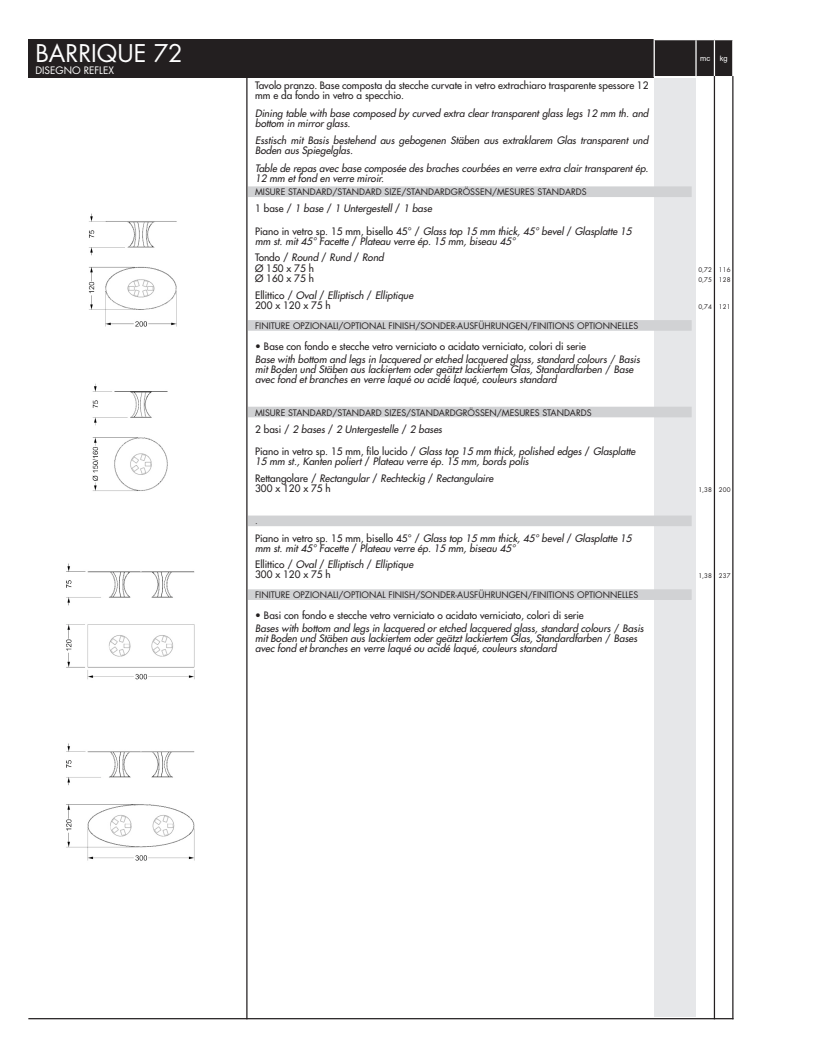
<style>
.page{position:relative;width:815px;height:1053px;background:#fff}
.page>*{position:absolute;margin:0;border:0;box-sizing:border-box;transform-origin:0 0}
.t1{font:23.75px "Futura Std";color:#fff}
.t2{font:italic 500 10px/10px "Futura Std";color:#231f20}
.t3{font:500 10px/10.5px "Futura Std";color:#231f20}
.t4{font:10px "Futura Std";color:#fff}
.t5{font:8.75px "Futura Std";color:#231f20}
.t6{font:7.5px "Arial";color:#fff}
.t7{font:6.25px/10.5px "Futura Std";color:#231f20}
.s1{font-style:normal}
.s2{font-style:italic}
.s3{font-weight:400;font-style:normal}
</style>
<div class="page">
<div style="left:28px;top:39px;width:626px;height:38px;background:#231f20"></div>
<svg style="left:654px;top:39px;width:79px;height:38px;background:#3a3737"></svg>
<div style="left:654px;top:78px;width:42px;height:938px;background:#e6e7e9"></div>
<hr style="left:28px;top:1017px;width:705px;height:2px;background:#231f20">
<hr style="left:246px;top:76px;width:2px;height:943px;background:#231f20">
<hr style="left:714px;top:76px;width:1px;height:943px;background:#231f20">
<hr style="left:732px;top:76px;width:1px;height:943px;background:#231f20">
<img style="left:66px;top:213px;width:129px;height:648px">
<div style="left:248px;top:186px;width:444px;height:11px;background:#d1d2d4"></div>
<div style="left:248px;top:320px;width:444px;height:11px;background:#d1d2d4"></div>
<div style="left:248px;top:406px;width:444px;height:11px;background:#d1d2d4"></div>
<div style="left:248px;top:515px;width:444px;height:11px;background:#d1d2d4"></div>
<div style="left:248px;top:589px;width:444px;height:11px;background:#d1d2d4"></div>
<h1 class="t1" style="left:35px;top:38px;width:149px">BARRIQUE 72</h1>
<p class="t4" style="left:35px;top:64px;width:80px">DISEGNO REFLEX</p>
<p class="t3" style="left:255px;top:80px;width:395px;line-height:10px">Tavolo pranzo. Base composta da stecche curvate in vetro extrachiaro trasparente spessore 12 mm e da fondo in vetro a specchio.</p>
<p class="t2" style="left:255px;top:108px;width:395px">Dining table with base composed by curved extra clear transparent glass legs 12 mm th. and bottom in mirror glass.</p>
<p class="t2" style="left:255px;top:136px;width:395px">Esstisch mit Basis bestehend aus gebogenen Stäben aus extraklarem Glas transparent und<br>Boden aus Spiegelglas.</p>
<p class="t2" style="left:255px;top:163px;width:395px">Table de repas avec base composée des braches courbées en verre extra clair transparent ép.<br>12 mm et fond en verre miroir.</p>
<p class="t5" style="left:255px;top:186px;width:333px">MISURE STANDARD/STANDARD SIZE/STANDARDGRÖSSEN/MESURES STANDARDS</p>
<p class="t2" style="left:255px;top:204px;width:178px"><span class="s1">1 base /</span> 1 base <span class="s1">/</span> 1 Untergestell <span class="s1">/</span> 1 base</p>
<p class="t2" style="left:255px;top:226px;width:378px"><span class="s1">Piano in vetro sp. 15 mm, bisello 45° /</span> Glass top 15 mm thick, 45° bevel <span class="s1">/</span> Glasplatte 15 mm st. mit 45° Facette <span class="s1">/</span> Plateau verre ép. 15 mm, biseau 45°</p>
<p class="t3" style="left:255px;top:252px;width:130px">Tondo / <span class="s2">Round</span> / <span class="s2">Rund</span> / <span class="s2">Rond<br></span>Ø 150 x 75 h<br>Ø 160 x 75 h</p>
<p class="t2" style="left:255px;top:290px;width:160px;line-height:10.5px"><span class="s1">Ellittico /</span> Oval <span class="s1">/</span> Elliptisch <span class="s1">/</span> Elliptique<br><span class="s1">200 x 120 x 75 h</span></p>
<p class="t5" style="left:255px;top:320px;width:385px">FINITURE OPZIONALI/OPTIONAL FINISH/SONDER-AUSFÜHRUNGEN/FINITIONS OPTIONNELLES</p>
<p class="t2" style="left:255px;top:339px;width:386px;line-height:13.5px"><span class="s1">• Base con fondo e stecche vetro verniciato o acidato verniciato, colori di serie<br></span>Base with bottom and legs in lacquered or etched lacquered glass, standard colours <span class="s3">/</span> Basis</p>
<p class="t2" style="left:255px;top:364px;width:380px">mit Boden und Stäben aus lackiertem oder geätzt lackiertem Glas, Standardfarben <span class="s3">/</span> Base avec fond et branches en verre laqué ou acidé laqué, couleurs standard</p>
<p class="t5" style="left:255px;top:407px;width:338px">MISURE STANDARD/STANDARD SIZES/STANDARDGRÖSSEN/MESURES STANDARDS</p>
<p class="t2" style="left:255px;top:424px;width:188px"><span class="s1">2 basi /</span> 2 bases <span class="s1">/</span> 2 Untergestelle <span class="s1">/</span> 2 bases</p>
<p class="t2" style="left:255px;top:446px;width:382px"><span class="s1">Piano in vetro sp. 15 mm, filo lucido /</span> Glass top 15 mm thick, polished edges <span class="s1">/</span> Glasplatte<br>15 mm st., Kanten poliert <span class="s1">/</span> Plateau verre ép. 15 mm, bords polis</p>
<p class="t2" style="left:255px;top:472px;width:240px;line-height:10.5px"><span class="s1">Rettangolare /</span> Rectangular <span class="s1">/</span> Rechteckig <span class="s1">/</span> Rectangulaire<br><span class="s1">300 x 120 x 75 h</span></p>
<p class="t5" style="left:255px;top:515px;width:4px">.</p>
<p class="t2" style="left:255px;top:533px;width:378px"><span class="s1">Piano in vetro sp. 15 mm, bisello 45° /</span> Glass top 15 mm thick, 45° bevel <span class="s1">/</span> Glasplatte 15 mm st. mit 45° Facette <span class="s1">/</span> Plateau verre ép. 15 mm, biseau 45°</p>
<p class="t2" style="left:255px;top:559px;width:160px;line-height:10.5px"><span class="s1">Ellittico /</span> Oval <span class="s1">/</span> Elliptisch <span class="s1">/</span> Elliptique<br><span class="s1">300 x 120 x 75 h</span></p>
<p class="t5" style="left:255px;top:589px;width:385px">FINITURE OPZIONALI/OPTIONAL FINISH/SONDER-AUSFÜHRUNGEN/FINITIONS OPTIONNELLES</p>
<p class="t2" style="left:255px;top:608px;width:390px;line-height:13.5px"><span class="s1">• Basi con fondo e stecche vetro verniciato o acidato verniciato, colori di serie<br></span>Bases with bottom and legs in lacquered or etched lacquered glass, standard colours <span class="s3">/</span> Basis</p>
<p class="t2" style="left:255px;top:634px;width:384px">mit Boden und Stäben aus lackiertem oder geätzt lackiertem Glas, Standardfarben <span class="s3">/</span> Bases avec fond et branches en verre laqué ou acidé laqué, couleurs standard</p>
<p class="t6" style="left:700px;top:53px;width:11px">mc</p>
<p class="t6" style="left:720px;top:53px;width:9px">kg</p>
<p class="t7" style="left:698px;top:264px;width:34px">0,72 116<br>0,75 128</p>
<p class="t7" style="left:698px;top:301px;width:34px">0,74 121</p>
<p class="t7" style="left:698px;top:484px;width:34px">1,38 200</p>
<p class="t7" style="left:698px;top:570px;width:34px">1,38 237</p>
</div>
